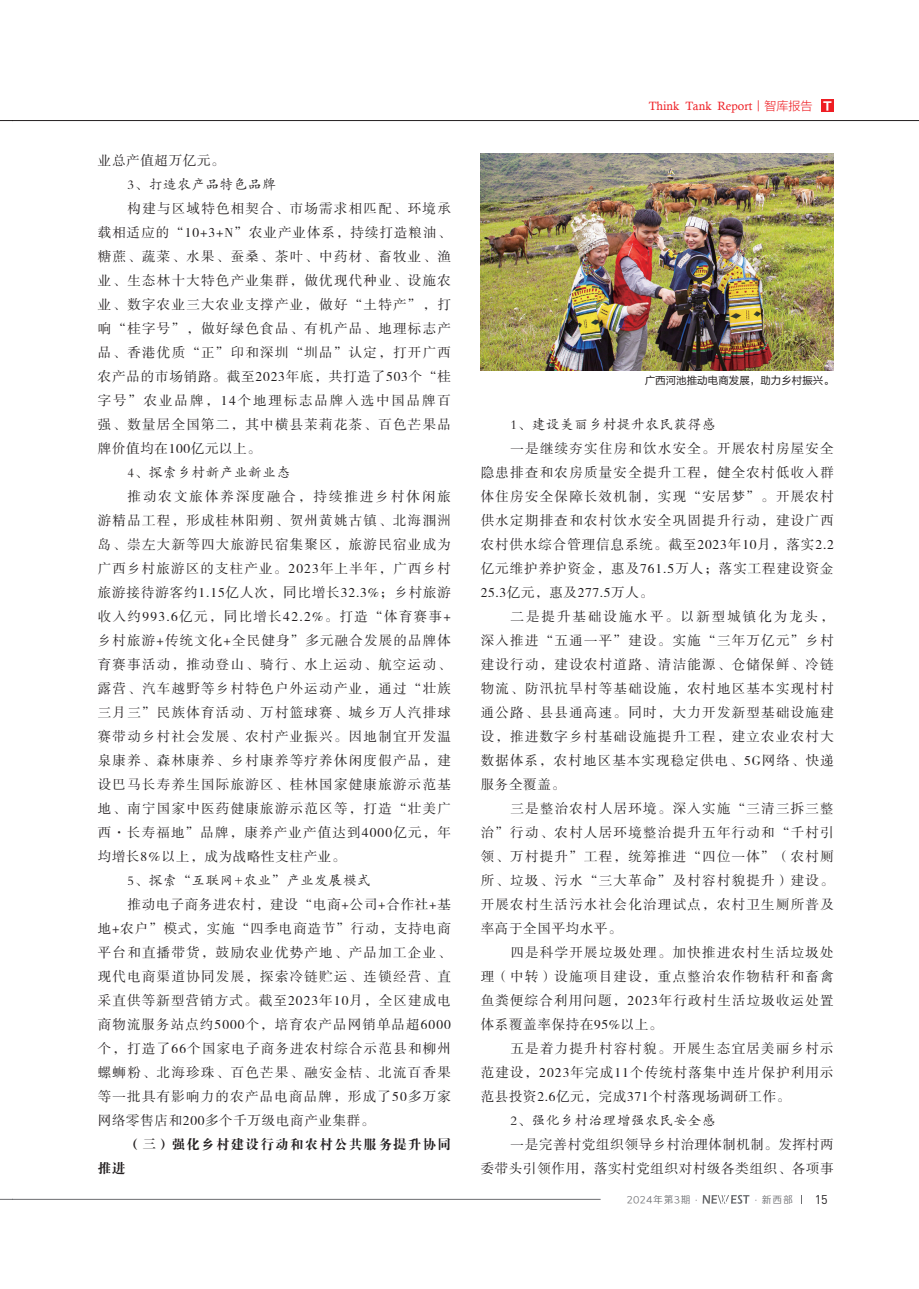
<style>
.page{position:relative;width:919px;height:1289px;background:#fff}
.page>*{position:absolute;margin:0;border:0;box-sizing:border-box;transform-origin:0 0}
.t1{font:13.5px/24px "FZSSK GBK1 0";letter-spacing:.085em;color:#231f20;text-align:justify}
.t2{font:13.5px "FZKTK GBK1 0";letter-spacing:.05em;color:#231f20}
.t3{font:13.5px/24px "FZSSK GBK1 0";letter-spacing:.05em;color:#231f20;text-align:right}
.t4{font:13.5px "FZDBSK GBK1 0";letter-spacing:.09em;color:#231f20}
.t5{font:12.45px "DIN";color:#231f20}
.t6{font:12px "Calisto";color:#ee1d23}
.t7{font:10.5px "FZLTHK GBK1 0";color:#231f20}
.t8{font:9.75px "Loong Flash Sans GB Regular";letter-spacing:.1em;color:#6c6d70}
.s1{font-family:"FZLTXHK GBK1 0"}
.s2{font-family:"FZLTDHK GBK1 0";font-size:11.4px;color:#fff}
</style>
<div class="page">
<svg style="left:0;top:1199px;width:13px;height:1px"></svg>
<svg style="left:0;top:120px;width:13px;height:1px"></svg>
<hr style="left:13px;top:1199px;width:587px;height:1px;background:#6c6d70">
<svg style="left:702px;top:1195px;width:47px;height:8px"></svg>
<hr style="left:13px;top:120px;width:905px;height:1px;background:#231f20">
<div style="left:821px;top:99px;width:12px;height:13px;background:#ee1d23"></div>
<img style="left:480px;top:153px;width:353px;height:217px">
<p class="t3" style="left:98px;top:149px;width:128px">业总产值超万亿元。</p>
<p class="t2" style="left:128px;top:177px;width:150px">3、打造农产品特色品牌</p>
<p class="t1" style="left:98px;top:197px;width:354px;text-indent:30px">构建与区域特色相契合、市场需求相匹配、环境承载相适应的“10+3+N”农业产业体系，持续打造粮油、糖蔗、蔬菜、水果、蚕桑、茶叶、中药材、畜牧业、渔业、生态林十大特色产业集群，做优现代种业、设施农业、数字农业三大农业支撑产业，做好“土特产”，打响“桂字号”，做好绿色食品、有机产品、地理标志产品、香港优质“正”印和深圳“圳品”认定，打开广西农产品的市场销路。截至2023年底，共打造了503个“桂字号”农业品牌，14个地理标志品牌入选中国品牌百强、数量居全国第二，其中横县茉莉花茶、百色芒果品牌价值均在100亿元以上。</p>
<p class="t2" style="left:128px;top:465px;width:164px">4、探索乡村新产业新业态</p>
<p class="t1" style="left:98px;top:485px;width:354px;text-indent:30px">推动农文旅体养深度融合，持续推进乡村休闲旅游精品工程，形成桂林阳朔、贺州黄姚古镇、北海涠洲岛、崇左大新等四大旅游民宿集聚区，旅游民宿业成为广西乡村旅游区的支柱产业。2023年上半年，广西乡村旅游接待游客约1.15亿人次，同比增长32.3%；乡村旅游收入约993.6亿元，同比增长42.2%。打造“体育赛事+乡村旅游+传统文化+全民健身”多元融合发展的品牌体育赛事活动，推动登山、骑行、水上运动、航空运动、露营、汽车越野等乡村特色户外运动产业，通过“壮族三月三”民族体育活动、万村篮球赛、城乡万人汽排球赛带动乡村社会发展、农村产业振兴。因地制宜开发温泉康养、森林康养、乡村康养等疗养休闲度假产品，建设巴马长寿养生国际旅游区、桂林国家健康旅游示范基地、南宁国家中医药健康旅游示范区等，打造“壮美广西·长寿福地”品牌，康养产业产值达到4000亿元，年均增长8％以上，成为战略性支柱产业。</p>
<p class="t2" style="left:128px;top:873px;width:244px">5、探索“互联网+农业”产业发展模式</p>
<p class="t1" style="left:98px;top:893px;width:354px;text-indent:30px">推动电子商务进农村，建设“电商+公司+合作社+基地+农户”模式，实施“四季电商造节”行动，支持电商平台和直播带货，鼓励农业优势产地、产品加工企业、现代电商渠道协同发展，探索冷链贮运、连锁经营、直采直供等新型营销方式。截至2023年10月，全区建成电商物流服务站点约5000个，培育农产品网销单品超6000个，打造了66个国家电子商务进农村综合示范县和柳州螺蛳粉、北海珍珠、百色芒果、融安金桔、北流百香果等一批具有影响力的农产品电商品牌，形成了50多万家网络零售店和200多个千万级电商产业集群。</p>
<p class="t4" style="left:128px;top:1137px;width:325px">（三）强化乡村建设行动和农村公共服务提升协同</p>
<p class="t4" style="left:98px;top:1161px;width:29px">推进</p>
<p class="t6" style="left:648px;top:99px;width:186px">Think Tank Report<span class="s1">丨智库报告</span> <span class="s2">Ｔ</span></p>
<p class="t7" style="left:644px;top:374px;width:190px">广西河池推动电商发展，助力乡村振兴。</p>
<p class="t2" style="left:510px;top:417px;width:206px">1、建设美丽乡村提升农民获得感</p>
<p class="t1" style="left:480px;top:437px;width:354px;text-indent:30px">一是继续夯实住房和饮水安全。开展农村房屋安全隐患排查和农房质量安全提升工程，健全农村低收入群体住房安全保障长效机制，实现“安居梦”。开展农村供水定期排查和农村饮水安全巩固提升行动，建设广西农村供水综合管理信息系统。截至2023年10月，落实2.2亿元维护养护资金，惠及761.5万人；落实工程建设资金25.3亿元，惠及277.5万人。</p>
<p class="t1" style="left:480px;top:605px;width:354px;text-indent:30px">二是提升基础设施水平。以新型城镇化为龙头，深入推进“五通一平”建设。实施“三年万亿元”乡村建设行动，建设农村道路、清洁能源、仓储保鲜、冷链物流、防汛抗旱村等基础设施，农村地区基本实现村村通公路、县县通高速。同时，大力开发新型基础设施建设，推进数字乡村基础设施提升工程，建立农业农村大数据体系，农村地区基本实现稳定供电、5G网络、快递服务全覆盖。</p>
<p class="t1" style="left:480px;top:797px;width:354px;text-indent:30px">三是整治农村人居环境。深入实施“三清三拆三整治”行动、农村人居环境整治提升五年行动和“千村引领、万村提升”工程，统筹推进“四位一体”（农村厕所、垃圾、污水“三大革命”及村容村貌提升）建设。开展农村生活污水社会化治理试点，农村卫生厕所普及率高于全国平均水平。</p>
<p class="t1" style="left:480px;top:941px;width:354px;text-indent:30px">四是科学开展垃圾处理。加快推进农村生活垃圾处理（中转）设施项目建设，重点整治农作物秸秆和畜禽鱼粪便综合利用问题，2023年行政村生活垃圾收运处置体系覆盖率保持在95%以上。</p>
<p class="t1" style="left:480px;top:1037px;width:354px;text-indent:30px">五是着力提升村容村貌。开展生态宜居美丽乡村示范建设，2023年完成11个传统村落集中连片保护利用示范县投资2.6亿元，完成371个村落现场调研工作。</p>
<p class="t2" style="left:510px;top:1113px;width:206px">2、强化乡村治理增强农民安全感</p>
<p class="t3" style="left:480px;top:1133px;width:354px">一是完善村党组织领导乡村治理体制机制。发挥村两<br>委带头引领作用，落实村党组织对村级各类组织、各项事</p>
<p class="t8" style="left:627px;top:1194px;width:167px">2024年第3期·　　　　 ·新西部</p>
<p class="t5" style="left:814px;top:1191px;width:15px">15</p>
</div>
